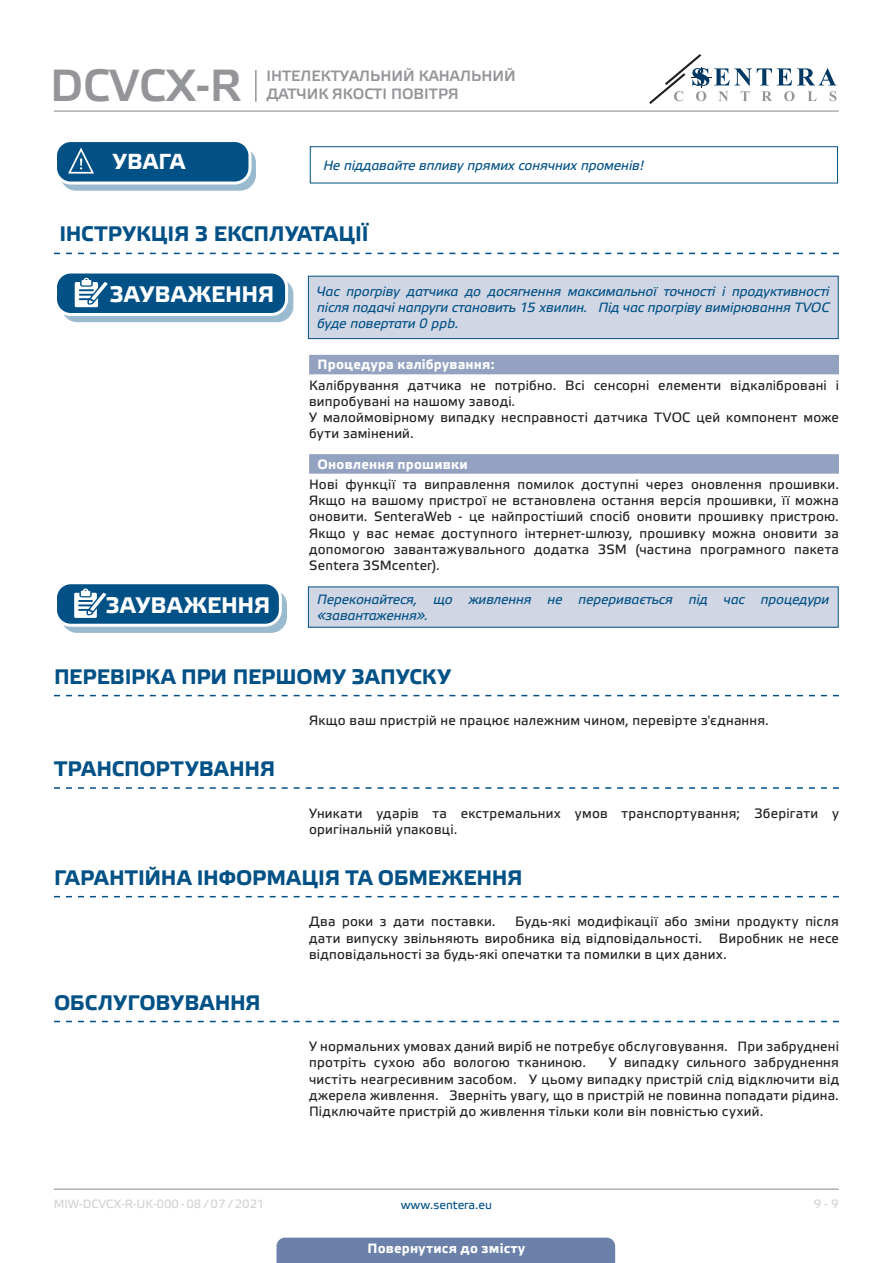
<style>
.page{position:relative;width:893px;height:1263px;background:#fff}
.page>*{position:absolute;margin:0;border:0;box-sizing:border-box;transform-origin:0 0}
.t1{font:45px "Etelka Medium Pro";color:#939598}
.t2{font:700 22.5px "Etelka Text Pro";letter-spacing:.01em;color:#fff}
.t3{font:700 21.75px "Etelka Text Pro";letter-spacing:.015em;color:#fff}
.t4{font:700 21px "Etelka Text Pro";color:#015186}
.t5{font:15px/18px "Etelka Medium Pro";color:#939598}
.body{font:13.5px/16.2px "Etelka Text Pro";letter-spacing:.015em;color:#231f20}
.attention{font:italic 13.5px/16.2px "Etelka Text Pro";letter-spacing:-.005em;color:#015186;text-align:justify}
.Number-roman{font:700 13.5px "Etelka Text Pro";letter-spacing:.015em;color:#fff}
.t6{font:12px "Etelka Text Pro";color:#d1d2d4}
.t7{font:12px "Etelka Text Pro";color:#015186}
</style>
<div class="page">
<hr style="left:54px;top:111px;width:785px;height:1px;background:#939598">
<hr style="left:54px;top:1188px;width:785px;height:2px;background:#939598">
<svg style="left:649px;top:54px;width:187px;height:50px"></svg>
<div style="left:277px;top:1237px;width:338px;height:26px;background:#6c81aa"></div>
<hr style="left:255px;top:70px;width:2px;height:32px;background:#939598">
<svg style="left:54px;top:253px;width:785px;height:1px"></svg>
<div style="left:309px;top:355px;width:530px;height:19px;background:#94a2c2"></div>
<div style="left:309px;top:454px;width:530px;height:20px;background:#94a2c2"></div>
<svg style="left:54px;top:695px;width:785px;height:1px"></svg>
<div style="left:310px;top:146px;width:528px;height:37px;border:1px solid #015186"></div>
<div style="left:61px;top:148px;width:194px;height:42px;background:#9abacf;border-radius:15px"></div>
<div style="left:60px;top:147px;width:196px;height:44px;border:1px solid #015186;border-radius:15px"></div>
<div style="left:56px;top:141px;width:194px;height:42px;background:#015186;border-radius:15px"></div>
<div style="left:54px;top:139px;width:197px;height:46px;border:3px solid #fff;border-radius:15px"></div>
<svg style="left:67px;top:147px;width:38px;height:37px"></svg>
<div style="left:62px;top:279px;width:231px;height:42px;background:#9abacf;border-radius:15px"></div>
<div style="left:61px;top:278px;width:232px;height:44px;border:1px solid #015186;border-radius:15px"></div>
<div style="left:56px;top:272px;width:231px;height:42px;background:#015186;border-radius:15px"></div>
<div style="left:54px;top:270px;width:234px;height:46px;border:3px solid #fff;border-radius:15px"></div>
<svg style="left:75px;top:278px;width:39px;height:37px"></svg>
<div style="left:308px;top:276px;width:530px;height:63px;background:#d1d6e4"></div>
<div style="left:308px;top:276px;width:531px;height:63px;border:1px solid #015186"></div>
<div style="left:62px;top:590px;width:224px;height:42px;background:#9abacf;border-radius:15px"></div>
<div style="left:61px;top:589px;width:226px;height:44px;border:1px solid #015186;border-radius:15px"></div>
<div style="left:56px;top:583px;width:224px;height:42px;background:#015186;border-radius:15px"></div>
<div style="left:54px;top:581px;width:228px;height:46px;border:3px solid #fff;border-radius:15px"></div>
<svg style="left:74px;top:588px;width:38px;height:38px"></svg>
<div style="left:308px;top:587px;width:530px;height:40px;background:#d1d6e4"></div>
<div style="left:308px;top:586px;width:531px;height:42px;border:1px solid #015186"></div>
<svg style="left:54px;top:787px;width:785px;height:2px"></svg>
<svg style="left:54px;top:896px;width:785px;height:1px"></svg>
<svg style="left:54px;top:1021px;width:785px;height:1px"></svg>
<h1 class="t1" style="left:50px;top:61px;width:193px">DCVCX-R</h1>
<p class="t5" style="left:266px;top:67px;width:251px">ІНТЕЛЕКТУАЛЬНИЙ КАНАЛЬНИЙ<br>ДАТЧИК ЯКОСТІ ПОВІТРЯ</p>
<p class="t3" style="left:113px;top:148px;width:74px">УВАГА</p>
<p class="attention" style="left:323px;top:158px;width:322px">Не піддавайте впливу прямих сонячних променів!</p>
<p class="t4" style="left:59px;top:221px;width:311px">ІНСТРУКЦІЯ З ЕКСПЛУАТАЦІЇ</p>
<p class="t2" style="left:109px;top:280px;width:167px">ЗАУВАЖЕННЯ</p>
<p class="attention" style="left:317px;top:284px;width:514px">Час прогріву датчика до досягнення максимальної точності і продуктивності після подачі напруги становить 15 хвилин. Під час прогріву вимірювання TVOC буде повертати 0 ppb.</p>
<p class="Number-roman" style="left:318px;top:356px;width:179px">Процедура калібрування:</p>
<p class="body" style="left:309px;top:378px;width:531px">Калібрування датчика не потрібно. Всі сенсорні елементи відкалібровані і випробувані на нашому заводі.</p>
<p class="body" style="left:309px;top:410px;width:531px">У малоймовірному випадку несправності датчика TVOC цей компонент може бути замінений.</p>
<p class="Number-roman" style="left:318px;top:455px;width:152px">Оновлення прошивки</p>
<p class="body" style="left:309px;top:477px;width:531px;text-align:justify">Нові функції та виправлення помилок доступні через оновлення прошивки.<br>Якщо на вашому пристрої не встановлена остання версія прошивки, її можна оновити. SenteraWeb - це найпростіший спосіб оновити прошивку пристрою.<br>Якщо у вас немає доступного інтернет-шлюзу, прошивку можна оновити за допомогою завантажувального додатка 3SM (частина програмного пакета Sentera 3SMcenter).</p>
<p class="t2" style="left:105px;top:591px;width:167px">ЗАУВАЖЕННЯ</p>
<p class="attention" style="left:317px;top:592px;width:514px">Переконайтеся, що живлення не переривається під час процедури «завантаження».</p>
<p class="t4" style="left:54px;top:663px;width:398px">ПЕРЕВІРКА ПРИ ПЕРШОМУ ЗАПУСКУ</p>
<p class="body" style="left:309px;top:713px;width:461px">Якщо ваш пристрій не працює належним чином, перевірте з'єднання.</p>
<p class="t4" style="left:54px;top:755px;width:223px">ТРАНСПОРТУВАННЯ</p>
<p class="body" style="left:309px;top:806px;width:531px">Уникати ударів та екстремальних умов транспортування; Зберігати у оригінальній упаковці.</p>
<p class="t4" style="left:54px;top:864px;width:470px">ГАРАНТІЙНА ІНФОРМАЦІЯ ТА ОБМЕЖЕННЯ</p>
<p class="body" style="left:309px;top:914px;width:188px">Два роки з дати поставки.</p>
<p class="body" style="left:309px;top:914px;width:531px;text-align:justify;text-indent:206px">Будь-які модифікації або зміни продукту після дати випуску звільняють виробника від відповідальності. Виробник не несе відповідальності за будь-які опечатки та помилки в цих даних.</p>
<p class="t4" style="left:54px;top:989px;width:208px">ОБСЛУГОВУВАННЯ</p>
<p class="body" style="left:309px;top:1039px;width:531px">У нормальних умовах даний виріб не потребує обслуговування. При забруднені протріть сухою або вологою тканиною.</p>
<p class="body" style="left:309px;top:1055px;width:531px;text-align:justify;text-indent:300px">У випадку сильного забруднення чистіть неагресивним засобом. У цьому випадку пристрій слід відключити від джерела живлення. Зверніть увагу, що в пристрій не повинна попадати рідина.<br>Підключайте пристрій до живлення тільки коли він повністью сухий.</p>
<p class="t6" style="left:54px;top:1197px;width:212px">MIW-DCVCX-R-UK-000 - 08 / 07 / 2021</p>
<p class="t7" style="left:401px;top:1198px;width:93px">www.sentera.eu</p>
<p class="t6" style="left:814px;top:1197px;width:27px">9 - 9</p>
<p class="Number-roman" style="left:368px;top:1239px;width:159px">Повернутися до змісту</p>
</div>
